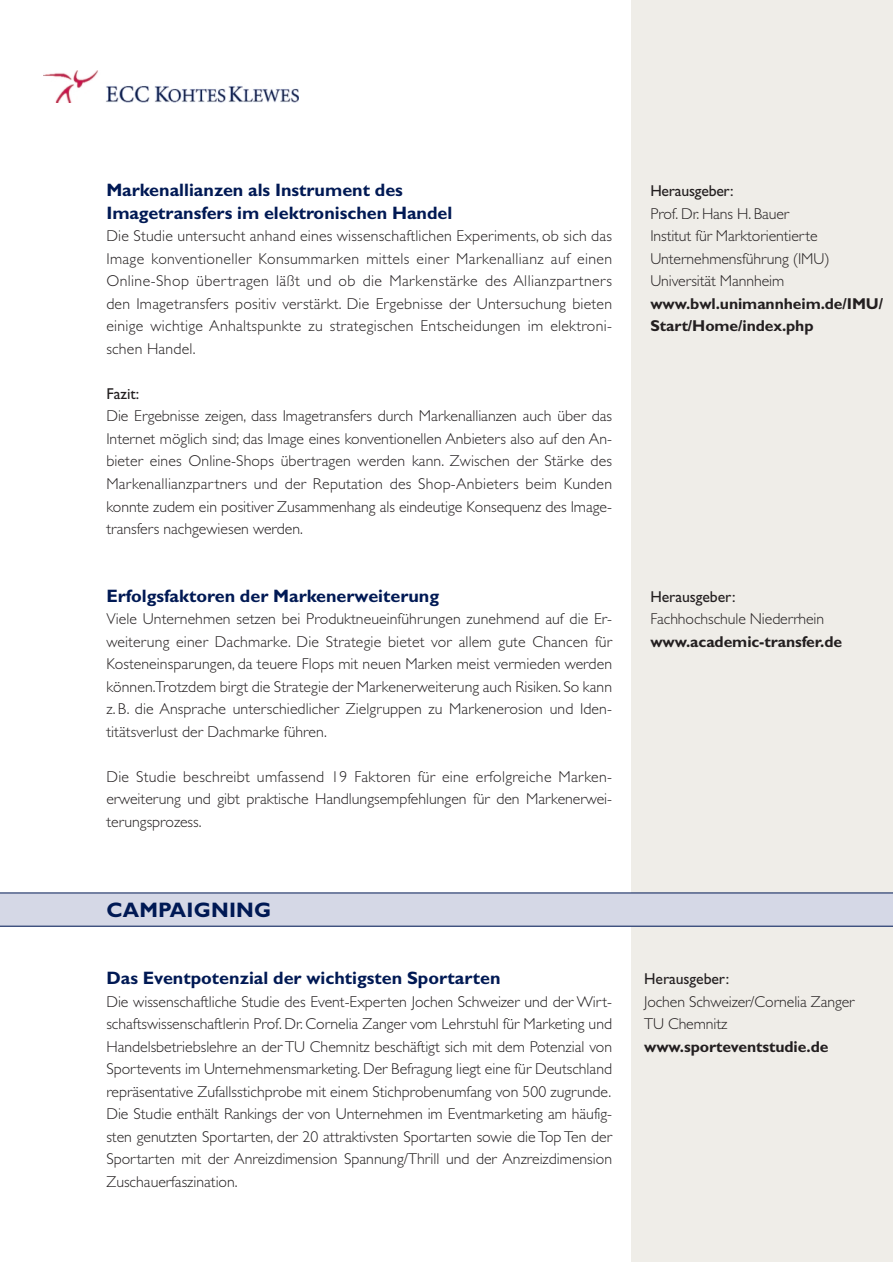
<style>
.page{position:relative;width:893px;height:1262px;background:#fff}
.page>*{position:absolute;margin:0;border:0;box-sizing:border-box;transform-origin:0 0}
.t1{font:700 21px "Gill Sans";letter-spacing:.01em;color:#001954}
.t2{font:700 18px/22.5px "Gill Sans";color:#001954}
.t3{font:300 15.75px/22.5px "Gill Sans";color:#231f20;text-align:justify}
.t4{font:700 15.75px/22.5px "Gill Sans";letter-spacing:-.005em;color:#231f20}
.t5{font:15.75px "Gill Sans";letter-spacing:-.005em;color:#231f20}
</style>
<div class="page">
<div style="left:631px;top:0;width:261px;height:1262px;background:#efede8"></div>
<svg style="left:0;top:892px;width:892px;height:34px;background:#cdd1e0"></svg>
<img style="left:44px;top:71px;width:254px;height:32px">
<p class="t2" style="left:106px;top:181px;width:347px">Markenallianzen als Instrument des<br>Imagetransfers im elektronischen Handel</p>
<p class="t3" style="left:106px;top:227px;width:507px">Die Studie untersucht anhand eines wissenschaftlichen Experiments, ob sich das Image konventioneller Konsummarken mittels einer Markenallianz auf einen Online-Shop übertragen läßt und ob die Markenstärke des Allianzpartners den Imagetransfers positiv verstärkt. Die Ergebnisse der Untersuchung bieten einige wichtige Anhaltspunkte zu strategischen Entscheidungen im elektroni&shy;schen Handel.</p>
<p class="t5" style="left:106px;top:388px;width:34px">Fazit:</p>
<p class="t3" style="left:106px;top:407px;width:507px">Die Ergebnisse zeigen, dass Imagetransfers durch Markenallianzen auch über das Internet möglich sind; das Image eines konventionellen Anbieters also auf den An&shy;bieter eines Online-Shops übertragen werden kann. Zwischen der Stärke des Markenallianzpartners und der Reputation des Shop-Anbieters beim Kunden konnte zudem ein positiver Zusammenhang als eindeutige Konsequenz des Image&shy;transfers nachgewiesen werden.</p>
<p class="t2" style="left:106px;top:586px;width:334px">Erfolgsfaktoren der Markenerweiterung</p>
<p class="t3" style="left:106px;top:609px;width:507px">Viele Unternehmen setzen bei Produktneueinführungen zunehmend auf die Er&shy;weiterung einer Dachmarke. Die Strategie bietet vor allem gute Chancen für Kosteneinsparungen, da teuere Flops mit neuen Marken meist vermieden werden können.Trotzdem birgt die Strategie der Markenerweiterung auch Risiken. So kann z. B. die Ansprache unterschiedlicher Zielgruppen zu Markenerosion und Iden&shy;titätsverlust der Dachmarke führen.</p>
<p class="t3" style="left:106px;top:767px;width:507px">Die Studie beschreibt umfassend 19 Faktoren für eine erfolgreiche Marken&shy;erweiterung und gibt praktische Handlungsempfehlungen für den Markenerwei&shy;terungsprozess.</p>
<h1 class="t1" style="left:106px;top:902px;width:166px">CAMPAIGNING</h1>
<p class="t2" style="left:106px;top:968px;width:395px">Das Eventpotenzial der wichtigsten Sportarten</p>
<p class="t3" style="left:106px;top:992px;width:507px">Die wissenschaftliche Studie des Event-Experten Jochen Schweizer und der Wirt&shy;schaftswissenschaftlerin Prof. Dr. Cornelia Zanger vom Lehrstuhl für Marketing und Handelsbetriebslehre an der TU Chemnitz beschäftigt sich mit dem Potenzial von Sportevents im Unternehmensmarketing. Der Befragung liegt eine für Deutschland repräsentative Zufallsstichprobe mit einem Stichprobenumfang von 500 zugrunde.<br>Die Studie enthält Rankings der von Unternehmen im Eventmarketing am häufig&shy;sten genutzten Sportarten, der 20 attraktivsten Sportarten sowie die Top Ten der Sportarten mit der Anreizdimension Spannung/Thrill und der Anzreizdimension Zuschauerfaszination.</p>
<p class="t5" style="left:650px;top:186px;width:85px">Herausgeber:</p>
<p class="t3" style="left:650px;top:204px;width:181px;text-align:left">Prof. Dr. Hans H. Bauer<br>Institut für Marktorientierte<br>Unternehmensführung (IMU)<br>Universität Mannheim</p>
<p class="t4" style="left:650px;top:294px;width:234px">www.bwl.unimannheim.de/IMU/<br>Start/Home/index.php</p>
<p class="t5" style="left:650px;top:591px;width:87px">Herausgeber:</p>
<p class="t3" style="left:650px;top:609px;width:175px">Fachhochschule Niederrhein</p>
<p class="t4" style="left:650px;top:632px;width:193px">www.academic-transfer.de</p>
<p class="t5" style="left:644px;top:973px;width:87px">Herausgeber:</p>
<p class="t3" style="left:644px;top:992px;width:212px">Jochen Schweizer/Cornelia Zanger<br>TU Chemnitz</p>
<p class="t4" style="left:644px;top:1037px;width:186px">www.sporteventstudie.de</p>
</div>
